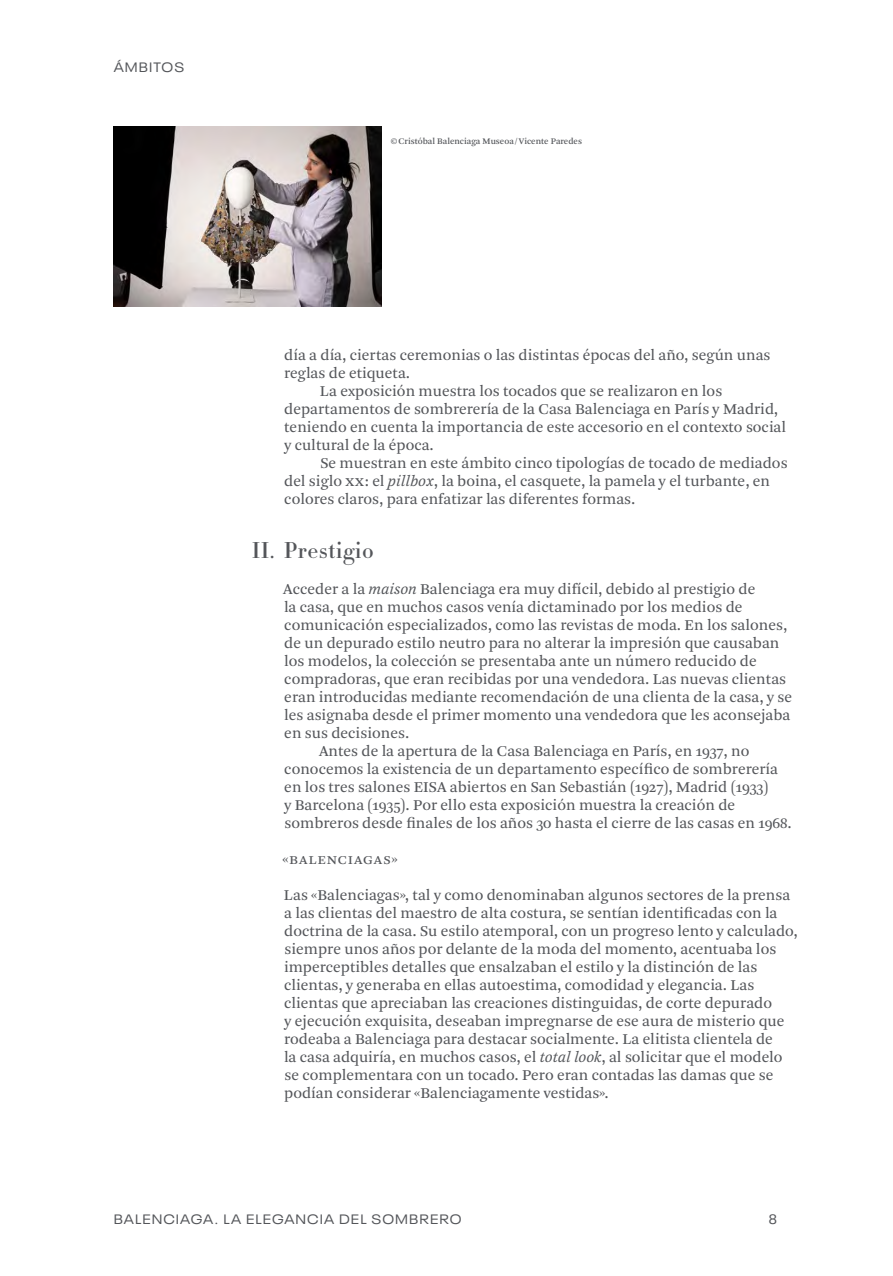
<style>
.page{position:relative;width:893px;height:1276px;background:#fff}
.page>*{position:absolute;margin:0;border:0;box-sizing:border-box;transform-origin:0 0}
.t1{font:500 22.5px "Didot HTF 06";letter-spacing:.02em;color:#54565a}
.t2{font:15.75px/18px "Arnhem Blond";color:#54565a}
.t3{font:15.75px "Arnhem Blond";letter-spacing:.05em;color:#54565a}
.t4{font:expanded 13.5px "Neue Plak";letter-spacing:.08em;color:#54565a}
.t5{font:13.5px "Neue Plak Text";color:#54565a}
.t6{font:9px "Arnhem";color:#54565a}
.s1{font-style:italic}
</style>
<div class="page">
<img style="left:114px;top:126px;width:267px;height:180px">
<p class="t4" style="left:114px;top:57px;width:72px">ÁMBITOS</p>
<p class="t6" style="left:391px;top:135px;width:193px">©Cristóbal Balenciaga Museoa /Vicente Paredes</p>
<p class="t2" style="left:284px;top:346px;width:488px">día a día, ciertas ceremonias o las distintas épocas del año, según unas</p>
<p class="t2" style="left:284px;top:364px;width:128px">reglas de etiqueta.</p>
<p class="t2" style="left:320px;top:382px;width:404px">La exposición muestra los tocados que se realizaron en los</p>
<p class="t2" style="left:284px;top:400px;width:495px">departamentos de sombrerería de la Casa Balenciaga en París y Madrid,</p>
<p class="t2" style="left:284px;top:418px;width:503px">teniendo en cuenta la importancia de este accesorio en el contexto social</p>
<p class="t2" style="left:284px;top:436px;width:151px">y cultural de la época.</p>
<p class="t2" style="left:320px;top:454px;width:469px">Se muestran en este ámbito cinco tipologías de tocado de mediados</p>
<p class="t2" style="left:284px;top:472px;width:487px">del siglo xx: el <span class="s1">pillbox</span>, la boina, el casquete, la pamela y el turbante, en</p>
<p class="t2" style="left:284px;top:490px;width:353px">colores claros, para enfatizar las diferentes formas.</p>
<h1 class="t1" style="left:252px;top:536px;width:124px">II. Prestigio</h1>
<p class="t2" style="left:283px;top:580px;width:474px">Acceder a la <span class="s1">maison</span> Balenciaga era muy difícil, debido al prestigio de</p>
<p class="t2" style="left:284px;top:598px;width:460px">la casa, que en muchos casos venía dictaminado por los medios de</p>
<p class="t2" style="left:284px;top:616px;width:505px">comunicación especializados, como las revistas de moda. En los salones,</p>
<p class="t2" style="left:284px;top:634px;width:497px">de un depurado estilo neutro para no alterar la impresión que causaban</p>
<p class="t2" style="left:284px;top:652px;width:474px">los modelos, la colección se presentaba ante un número reducido de</p>
<p class="t2" style="left:284px;top:670px;width:503px">compradoras, que eran recibidas por una vendedora. Las nuevas clientas</p>
<p class="t2" style="left:284px;top:688px;width:509px">eran introducidas mediante recomendación de una clienta de la casa, y se</p>
<p class="t2" style="left:284px;top:706px;width:508px">les asignaba desde el primer momento una vendedora que les aconsejaba</p>
<p class="t2" style="left:284px;top:724px;width:126px">en sus decisiones.</p>
<p class="t2" style="left:319px;top:742px;width:432px">Antes de la apertura de la Casa Balenciaga en París, en 1937, no</p>
<p class="t2" style="left:284px;top:760px;width:495px">conocemos la existencia de un departamento específico de sombrerería</p>
<p class="t2" style="left:284px;top:778px;width:486px">en los tres salones EISA abiertos en San Sebastián (1927), Madrid (1933)</p>
<p class="t2" style="left:284px;top:796px;width:452px">y Barcelona (1935). Por ello esta exposición muestra la creación de</p>
<p class="t2" style="left:284px;top:814px;width:509px">sombreros desde finales de los años 30 hasta el cierre de las casas en 1968.</p>
<p class="t3" style="left:282px;top:849px;width:117px">«Balenciagas»</p>
<p class="t2" style="left:284px;top:886px;width:515px">Las «Balenciagas», tal y como denominaban algunos sectores de la prensa a las clientas del maestro de alta costura, se sentían identificadas con la doctrina de la casa. Su estilo atemporal, con un progreso lento y calculado, siempre unos años por delante de la moda del momento, acentuaba los imperceptibles detalles que ensalzaban el estilo y la distinción de las clientas, y generaba en ellas autoestima, comodidad y elegancia. Las clientas que apreciaban las creaciones distinguidas, de corte depurado<br>y ejecución exquisita, deseaban impregnarse de ese aura de misterio que rodeaba a Balenciaga para destacar socialmente. La elitista clientela de<br>la casa adquiría, en muchos casos, el <span class="s1">total look</span>, al solicitar que el modelo se complementara con un tocado. Pero eran contadas las damas que se podían considerar «Balenciagamente vestidas».</p>
<p class="t4" style="left:114px;top:1209px;width:349px">BALENCIAGA. LA ELEGANCIA DEL SOMBRERO</p>
<p class="t5" style="left:769px;top:1208px;width:10px">8</p>
</div>
